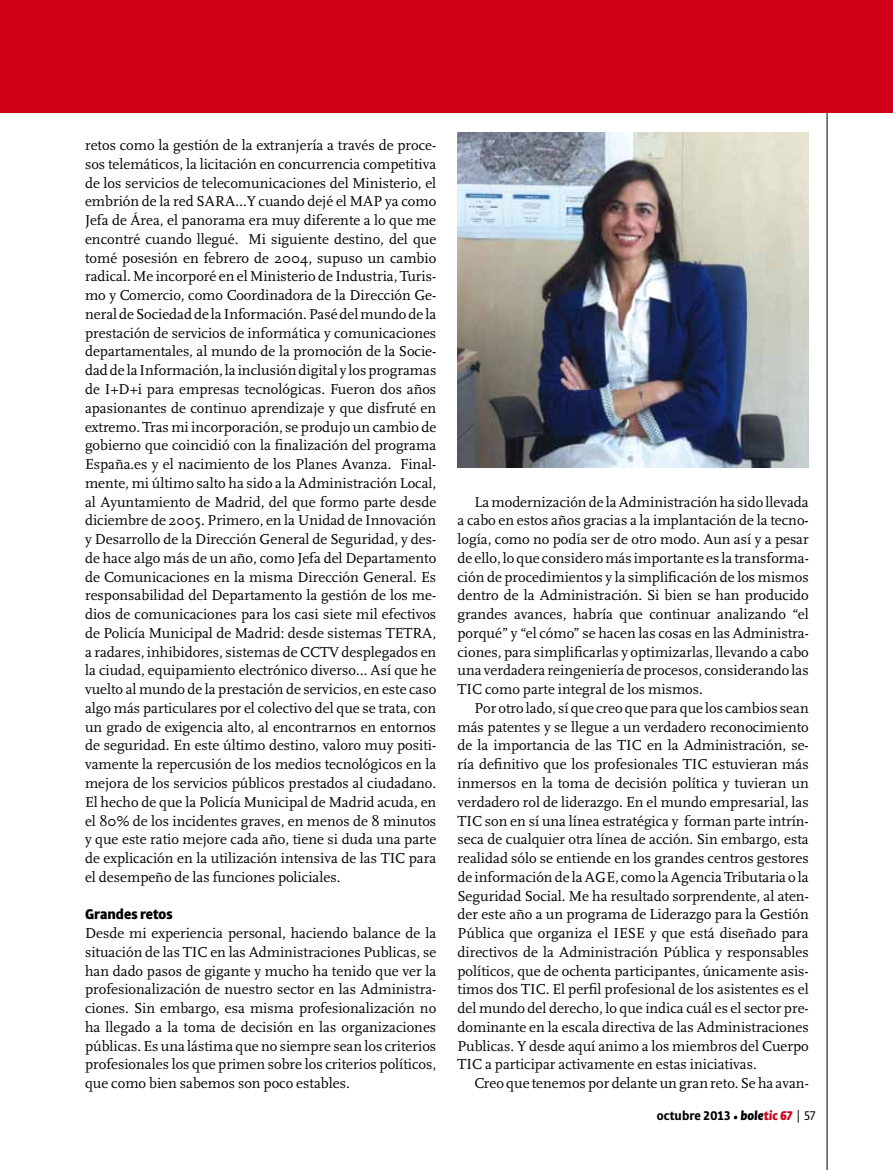
<style>
.page{position:relative;width:893px;height:1170px;background:#fff}
.page>*{position:absolute;margin:0;border:0;box-sizing:border-box;transform-origin:0 0}
.t1{font:15px/18.8px "Scala";color:#000;text-align:justify}
.t2{font:900 15px "Bulo";color:#000}
.t3{font:700 13.5px "Bulo";color:#000}
.s1{font-weight:900;font-style:italic}
.s2{font-weight:900;font-style:italic;color:#d10019}
.s3{font-family:"Benton Gothic";font-weight:400}
.s4{font-weight:400}
</style>
<div class="page">
<hr style="left:0;top:112px;width:809px;height:1px;background:#000">
<hr style="left:827px;top:0;width:1px;height:1169px;background:#000">
<div style="left:0;top:0;width:893px;height:112px;background:#d10019"></div>
<img style="left:458px;top:132px;width:351px;height:335px">
<p class="t1" style="left:85px;top:136px;width:353px">retos como la gestión de la extranjería a través de proce&shy;sos telemáticos, la licitación en concurrencia competitiva de los servicios de telecomunicaciones del Ministerio, el embrión de la red SARA…Y cuando dejé el MAP ya como Jefa de Área, el panorama era muy diferente a lo que me encontré cuando llegué. Mi siguiente destino, del que tomé posesión en febrero de 2004, supuso un cambio radical. Me incorporé en el Ministerio de Industria, Turis&shy;mo y Comercio, como Coordinadora de la Dirección Ge&shy;neral de Sociedad de la Información. Pasé del mundo de la prestación de servicios de informática y comunicaciones departamentales, al mundo de la promoción de la Socie&shy;dad de la Información, la inclusión digital y los programas de I+D+i para empresas tecnológicas. Fueron dos años apasionantes de continuo aprendizaje y que disfruté en extremo. Tras mi incorporación, se produjo un cambio de gobierno que coincidió con la finalización del programa España.es y el nacimiento de los Planes Avanza. Final&shy;mente, mi último salto ha sido a la Administración Local, al Ayuntamiento de Madrid, del que formo parte desde diciembre de 2005. Primero, en la Unidad de Innovación y Desarrollo de la Dirección General de Seguridad, y des&shy;de hace algo más de un año, como Jefa del Departamento de Comunicaciones en la misma Dirección General. Es responsabilidad del Departamento la gestión de los me&shy;dios de comunicaciones para los casi siete mil efectivos de Policía Municipal de Madrid: desde sistemas TETRA, a radares, inhibidores, sistemas de CCTV desplegados en la ciudad, equipamiento electrónico diverso… Así que he vuelto al mundo de la prestación de servicios, en este caso algo más particulares por el colectivo del que se trata, con un grado de exigencia alto, al encontrarnos en entornos de seguridad. En este último destino, valoro muy positi&shy;vamente la repercusión de los medios tecnológicos en la mejora de los servicios públicos prestados al ciudadano.<br>El hecho de que la Policía Municipal de Madrid acuda, en el 80% de los incidentes graves, en menos de 8 minutos y que este ratio mejore cada año, tiene si duda una parte de explicación en la utilización intensiva de las TIC para el desempeño de las funciones policiales.</p>
<p class="t2" style="left:85px;top:904px;width:89px">Grandes retos</p>
<p class="t1" style="left:85px;top:924px;width:353px">Desde mi experiencia personal, haciendo balance de la situación de las TIC en las Administraciones Publicas, se han dado pasos de gigante y mucho ha tenido que ver la profesionalización de nuestro sector en las Administra&shy;ciones. Sin embargo, esa misma profesionalización no ha llegado a la toma de decisión en las organizaciones públicas. Es una lástima que no siempre sean los criterios profesionales los que primen sobre los criterios políticos, que como bien sabemos son poco estables.</p>
<p class="t1" style="left:458px;top:492px;width:353px;text-indent:17px">La modernización de la Administración ha sido llevada a cabo en estos años gracias a la implantación de la tecno&shy;logía, como no podía ser de otro modo. Aun así y a pesar de ello, lo que considero más importante es la transforma&shy;ción de procedimientos y la simplificación de los mismos dentro de la Administración. Si bien se han producido grandes avances, habría que continuar analizando “el porqué” y “el cómo” se hacen las cosas en las Administra&shy;ciones, para simplificarlas y optimizarlas, llevando a cabo una verdadera reingeniería de procesos, considerando las TIC como parte integral de los mismos.</p>
<p class="t1" style="left:458px;top:699px;width:353px;text-indent:17px">Por otro lado, sí que creo que para que los cambios sean más patentes y se llegue a un verdadero reconocimiento de la importancia de las TIC en la Administración, se&shy;ría definitivo que los profesionales TIC estuvieran más inmersos en la toma de decisión política y tuvieran un verdadero rol de liderazgo. En el mundo empresarial, las TIC son en sí una línea estratégica y forman parte intrín&shy;seca de cualquier otra línea de acción. Sin embargo, esta realidad sólo se entiende en los grandes centros gestores de información de la AGE, como la Agencia Tributaria o la Seguridad Social. Me ha resultado sorprendente, al aten&shy;der este año a un programa de Liderazgo para la Gestión Pública que organiza el IESE y que está diseñado para directivos de la Administración Pública y responsables políticos, que de ochenta participantes, únicamente asis&shy;timos dos TIC. El perfil profesional de los asistentes es el del mundo del derecho, lo que indica cuál es el sector pre&shy;dominante en la escala directiva de las Administraciones Publicas. Y desde aquí animo a los miembros del Cuerpo TIC a participar activamente en estas iniciativas.</p>
<p class="t1" style="left:475px;top:1074px;width:336px">Creo que tenemos por delante un gran reto. Se ha avan-</p>
<p class="t3" style="left:657px;top:1107px;width:160px">octubre 2013 <span class="s1">• bole</span><span class="s2">tic 67</span> <span class="s3">|</span> <span class="s4">57</span></p>
</div>
